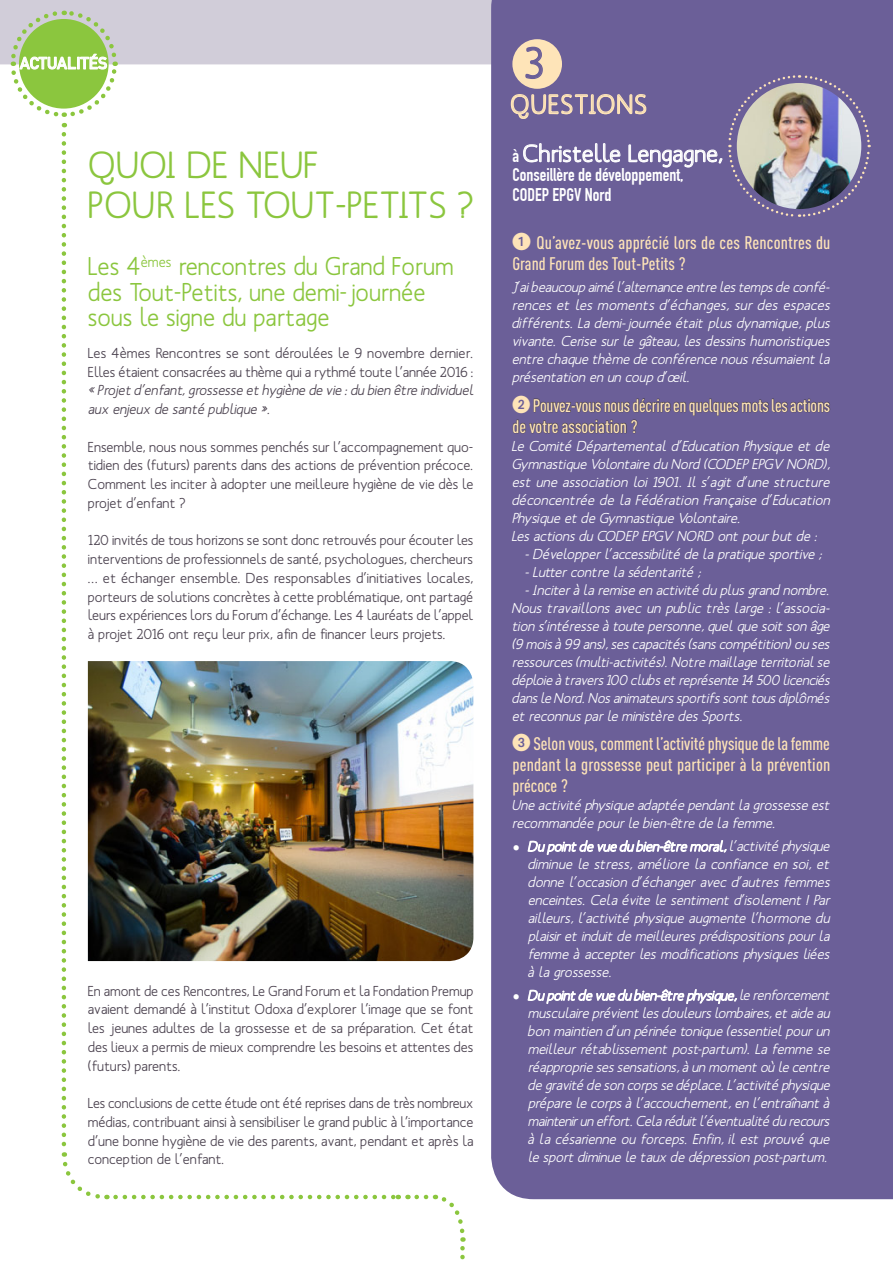
<style>
.page{position:relative;width:893px;height:1263px;background:#fff}
.page>*{position:absolute;margin:0;border:0;box-sizing:border-box;transform-origin:0 0}
.t1{font:500 43.5px "Mank Sans";color:#6b5f98}
.t2{font:500 37.5px/40.5px "Mank Sans";color:#8bc63e}
.t3{font:500 26.55px "Mank Sans";letter-spacing:.05em;color:#fee4b8}
.t4{font:500 25.5px/25.5px "Mank Sans";color:#8bc63e}
.t5{font:500 24px "Mank Sans";letter-spacing:.005em;color:#fff}
.t6{font:500 18px/21px "DIN Cond";color:#fee4b8}
.t7{font:700 18px/19.5px "DIN Condensed";color:#fff}
.t8{font:700 16.5px "DIN Alternate";color:#fff}
.t9{font:italic 500 14.25px/18px "Mank Sans";color:#fff;text-align:justify}
.t10{font:500 14.25px/18.8px "Mank Sans";color:#4c4350;text-align:justify}
.s1{font-style:italic}
.s2{font-family:"DIN Condensed";font-weight:700;font-size:18px}
.s3{font-style:normal;font-size:30px}
</style>
<div class="page">
<div style="left:0;top:0;width:503px;height:67px;background:#d1cdd9"></div>
<div style="left:491px;top:0;width:402px;height:1199px;background:#6b5f98"></div>
<svg style="left:512px;top:398px;width:318px;height:36px;background:#635887"></svg>
<svg style="left:527px;top:835px;width:200px;height:25px;background:#877dab"></svg>
<svg style="left:527px;top:984px;width:210px;height:25px;background:#887fac"></svg>
<div style="left:512px;top:39px;width:50px;height:50px;background:#fee4b8;border-radius:50%"></div>
<svg style="left:417px;top:1194px;width:49px;height:48px"></svg>
<svg style="left:460px;top:1248px;width:5px;height:12px"></svg>
<svg style="left:61px;top:134px;width:46px;height:1066px"></svg>
<svg style="left:116px;top:1195px;width:283px;height:4px"></svg>
<svg style="left:8px;top:10px;width:111px;height:117px"></svg>
<svg style="left:510px;top:46px;width:361px;height:172px;background:#80759d"></svg>
<img style="left:88px;top:661px;width:385px;height:300px">
<p class="t8" style="left:20px;top:51px;width:89px">ACTUALITÉS</p>
<p class="t2" style="left:88px;top:144px;width:388px">QUOI DE NEUF<br>POUR LES TOUT-PETITS ?</p>
<p class="t4" style="left:88px;top:253px;width:367px">Les 4<sup>èmes</sup> rencontres du Grand Forum des Tout-Petits, une demi-journée sous le signe du partage</p>
<p class="t10" style="left:88px;top:343px;width:390px;text-align:left">Les 4èmes Rencontres se sont déroulées le 9 novembre dernier.<br>Elles étaient consacrées au thème qui a rythmé toute l’année 2016 : <span class="s1">« Projet d’enfant,grossesse et hygiène de vie :du bien être individuel aux enjeux de santé publique ».</span></p>
<p class="t10" style="left:88px;top:437px;width:387px">Ensemble, nous nous sommes penchés sur l’accompagnement quo&shy;tidien des (futurs) parents dans des actions de prévention précoce.<br>Comment les inciter à adopter une meilleure hygiène de vie dès le projet d’enfant ?</p>
<p class="t10" style="left:88px;top:531px;width:387px">120 invités de tous horizons se sont donc retrouvés pour écouter les interventions de professionnels de santé, psychologues, chercheurs … et échanger ensemble. Des responsables d’initiatives locales, porteurs de solutions concrètes à cette problématique, ont partagé leurs expériences lors du Forum d’échange. Les 4 lauréats de l’appel à projet 2016 ont reçu leur prix, afin de financer leurs projets.</p>
<p class="t10" style="left:88px;top:981px;width:387px">En amont de ces Rencontres, Le Grand Forum et la Fondation Premup avaient demandé à l’institut Odoxa d’explorer l’image que se font les jeunes adultes de la grossesse et de sa préparation. Cet état des lieux a permis de mieux comprendre les besoins et attentes des (futurs) parents.</p>
<p class="t10" style="left:88px;top:1093px;width:387px">Les conclusions de cette étude ont été reprises dans de très nombreux médias, contribuant ainsi à sensibiliser le grand public à l’importance d’une bonne hygiène de vie des parents, avant, pendant et après la conception de l’enfant.</p>
<p class="t1" style="left:524px;top:36px;width:21px">3</p>
<p class="t3" style="left:510px;top:87px;width:138px">QUESTIONS</p>
<p class="t5" style="left:512px;top:138px;width:212px"><span class="s2">à</span> Christelle Lengagne,</p>
<p class="t7" style="left:512px;top:165px;width:173px">Conseillère de développement,<br>CODEP EPGV Nord</p>
<p class="t6" style="left:512px;top:232px;width:320px"><sup>1</sup> Qu’avez-vous apprécié lors de ces Rencontres du<br>Grand Forum des Tout-Petits ?</p>
<p class="t9" style="left:512px;top:278px;width:320px">J’ai beaucoup aimé l’alternance entre les temps de confé&shy;rences et les moments d’échanges, sur des espaces différents. La demi-journée était plus dynamique, plus vivante. Cerise sur le gâteau, les dessins humoristiques entre chaque thème de conférence nous résumaient la présentation en un coup d’œil.</p>
<p class="t6" style="left:512px;top:395px;width:319px"><sup>2</sup> Pouvez-vous nous décrire en quelques mots les actions de votre association ?</p>
<p class="t9" style="left:512px;top:437px;width:320px">Le Comité Départemental d’Education Physique et de Gymnastique Volontaire du Nord (CODEP EPGV NORD), est une association loi 1901. Il s’agit d’une structure déconcentrée de la Fédération Française d’Education Physique et de Gymnastique Volontaire.</p>
<p class="t9" style="left:512px;top:527px;width:306px">Les actions du CODEP EPGV NORD ont pour but de :</p>
<p class="t9" style="left:525px;top:545px;width:298px">- Développer l’accessibilité de la pratique sportive ;</p>
<p class="t9" style="left:525px;top:563px;width:177px">- Lutter contre la sédentarité ;</p>
<p class="t9" style="left:525px;top:581px;width:307px">- Inciter à la remise en activité du plus grand nombre.</p>
<p class="t9" style="left:512px;top:599px;width:319px">Nous travaillons avec un public très large : l’associa&shy;tion s’intéresse à toute personne, quel que soit son âge (9 mois à 99 ans), ses capacités (sans compétition) ou ses ressources (multi-activités). Notre maillage territorial se déploie à travers 100 clubs et représente 14 500 licenciés dans le Nord. Nos animateurs sportifs sont tous diplômés et reconnus par le ministère des Sports.</p>
<p class="t6" style="left:512px;top:733px;width:319px;text-align:justify"><sup>3</sup> Selon vous, comment l’activité physique de la femme pendant la grossesse peut participer à la prévention précoce ?</p>
<p class="t9" style="left:512px;top:796px;width:319px">Une activité physique adaptée pendant la grossesse est recommandée pour le bien-être de la femme.</p>
<p class="t9" style="left:528px;top:837px;width:303px;text-indent:-16px"><span class="s3">•</span> Du point de vue du bien-être moral, l’activité physique diminue le stress, améliore la confiance en soi, et donne l’occasion d’échanger avec d’autres femmes enceintes. Cela évite le sentiment d’isolement ! Par ailleurs, l’activité physique augmente l’hormone du plaisir et induit de meilleures prédispositions pour la femme à accepter les modifications physiques liées à la grossesse.</p>
<p class="t9" style="left:528px;top:986px;width:304px;text-indent:-16px"><span class="s3">•</span> Du point de vue du bien-être physique, le renforcement musculaire prévient les douleurs lombaires, et aide au bon maintien d’un périnée tonique (essentiel pour un meilleur rétablissement post-partum). La femme se réapproprie ses sensations, à un moment où le centre de gravité de son corps se déplace. L’activité physique prépare le corps à l’accouchement, en l’entraînant à maintenir un effort. Cela réduit l’éventualité du recours à la césarienne ou forceps. Enfin, il est prouvé que le sport diminue le taux de dépression post-partum.</p>
</div>
